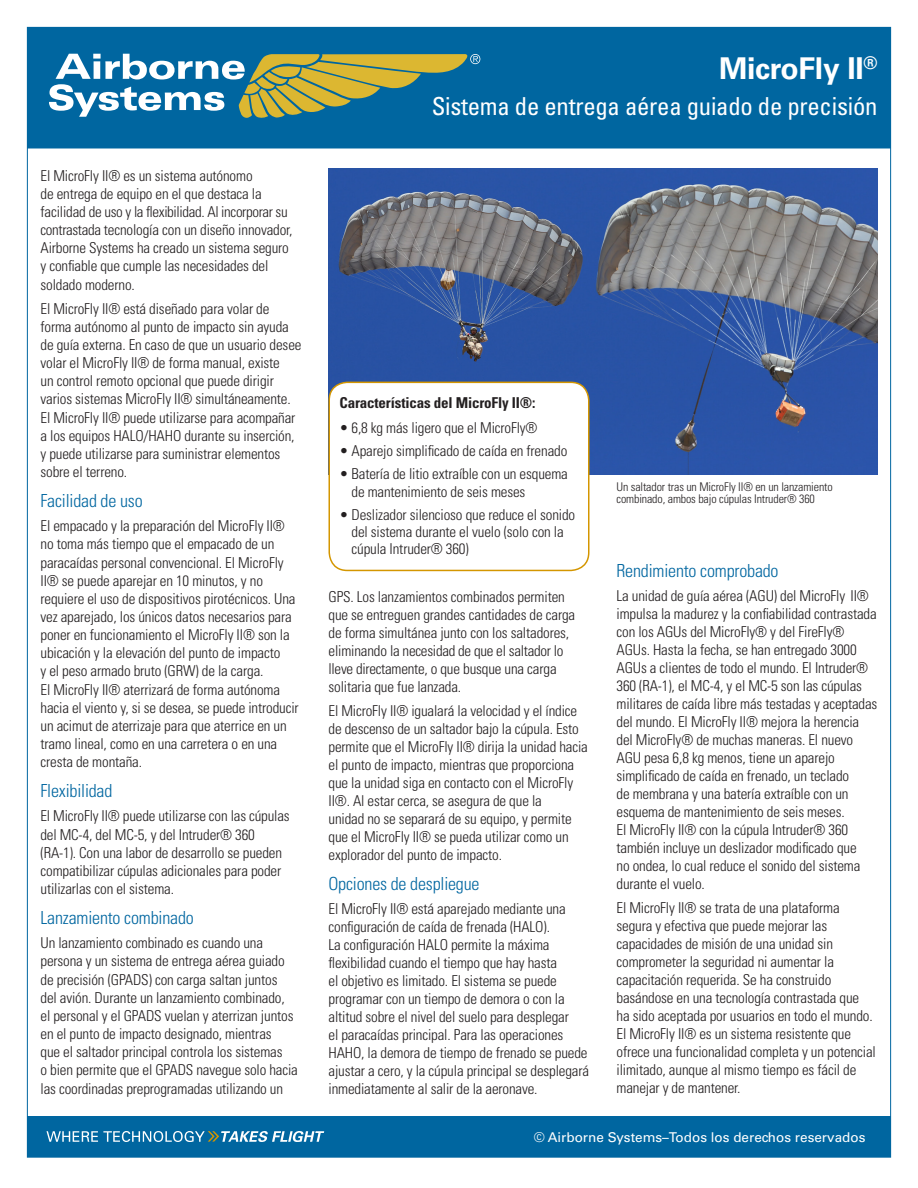
<style>
.page{position:relative;width:918px;height:1188px;background:#fff}
.page>*{position:absolute;margin:0;border:0;box-sizing:border-box;transform-origin:0 0}
.HEADLINE{font:700 30px "Univers";letter-spacing:-.01em;color:#fff}
._2ND_DECK_HEADLINE{font:condensed 24.75px "Univers";letter-spacing:-.01em;color:#fff}
.SUBHEAD_A{font:300 condensed 18px "Univers";letter-spacing:-.01em;color:#0066a0}
.BODY_TEXT{font:300 condensed 15px/18px "Univers";letter-spacing:-.01em;color:#231f20}
.SUBHEAD_B{font:700 condensed 15px "Univers";letter-spacing:-.01em;color:#231f20}
.t1{font:13.5px "Univers LT Std";color:#fff}
.FOOTNOTE_CAPTION{font:300 condensed 12px/12px "Univers";letter-spacing:-.01em;color:#231f20}
</style>
<div class="page">
<div style="left:27px;top:27px;width:864px;height:121px;background:#0066a0"></div>
<div style="left:27px;top:1117px;width:864px;height:40px;background:#0066a0"></div>
<svg style="left:49px;top:54px;width:431px;height:64px"></svg>
<svg style="left:46px;top:1131px;width:278px;height:11px"></svg>
<img style="left:329px;top:169px;width:549px;height:306px">
<div style="left:329px;top:382px;width:260px;height:188px;background:#fff;border-radius:18px"></div>
<div style="left:328px;top:382px;width:262px;height:189px;border:2px solid #d49600;border-radius:18px"></div>
<p class="BODY_TEXT" style="left:40px;top:166px;width:254px">El MicroFly II® es un sistema autónomo<br>de entrega de equipo en el que destaca la facilidad de uso y la flexibilidad. Al incorporar su contrastada tecnología con un diseño innovador, Airborne Systems ha creado un sistema seguro y confiable que cumple las necesidades del soldado moderno.</p>
<p class="BODY_TEXT" style="left:40px;top:299px;width:263px">El MicroFly II® está diseñado para volar de forma autónomo al punto de impacto sin ayuda de guía externa. En caso de que un usuario desee volar el MicroFly II® de forma manual, existe<br>un control remoto opcional que puede dirigir varios sistemas MicroFly II® simultáneamente.<br>El MicroFly II® puede utilizarse para acompañar a los equipos HALO/HAHO durante su inserción, y puede utilizarse para suministrar elementos sobre el terreno.</p>
<p class="SUBHEAD_A" style="left:40px;top:490px;width:104px">Facilidad de uso</p>
<p class="BODY_TEXT" style="left:40px;top:517px;width:260px">El empacado y la preparación del MicroFly II® no toma más tiempo que el empacado de un paracaídas personal convencional. El MicroFly II® se puede aparejar en 10 minutos, y no requiere el uso de dispositivos pirotécnicos. Una vez aparejado, los únicos datos necesarios para poner en funcionamiento el MicroFly II® son la ubicación y la elevación del punto de impacto<br>y el peso armado bruto (GRW) de la carga.<br>El MicroFly II® aterrizará de forma autónoma hacia el viento y, si se desea, se puede introducir un acimut de aterrizaje para que aterrice en un tramo lineal, como en una carretera o en una cresta de montaña.</p>
<p class="SUBHEAD_A" style="left:40px;top:780px;width:73px">Flexibilidad</p>
<p class="BODY_TEXT" style="left:40px;top:807px;width:251px">El MicroFly II® puede utilizarse con las cúpulas del MC-4, del MC-5, y del Intruder® 360 (RA-1). Con una labor de desarrollo se pueden compatibilizar cúpulas adicionales para poder utilizarlas con el sistema.</p>
<p class="SUBHEAD_A" style="left:40px;top:907px;width:155px">Lanzamiento combinado</p>
<p class="BODY_TEXT" style="left:40px;top:934px;width:259px">Un lanzamiento combinado es cuando una persona y un sistema de entrega aérea guiado de precisión (GPADS) con carga saltan juntos<br>del avión. Durante un lanzamiento combinado, el personal y el GPADS vuelan y aterrizan juntos en el punto de impacto designado, mientras<br>que el saltador principal controla los sistemas<br>o bien permite que el GPADS navegue solo hacia las coordinadas preprogramadas utilizando un</p>
<p class="HEADLINE" style="left:719px;top:51px;width:160px">MicroFly II<sup>®</sup></p>
<p class="_2ND_DECK_HEADLINE" style="left:432px;top:91px;width:447px">Sistema de entrega aérea guiado de precisión</p>
<p class="SUBHEAD_B" style="left:340px;top:394px;width:197px">Características del MicroFly II®:</p>
<p class="BODY_TEXT" style="left:340px;top:419px;width:200px">• 6,8 kg más ligero que el MicroFly®</p>
<p class="BODY_TEXT" style="left:340px;top:442px;width:229px">• Aparejo simplificado de caída en frenado</p>
<p class="BODY_TEXT" style="left:352px;top:466px;width:218px;line-height:17.2px;text-indent:-12px">• Batería de litio extraíble con un esquema de mantenimiento de seis meses</p>
<p class="BODY_TEXT" style="left:352px;top:506px;width:225px;line-height:17.2px;text-indent:-12px">• Deslizador silencioso que reduce el sonido del sistema durante el vuelo (solo con la cúpula Intruder® 360)</p>
<p class="BODY_TEXT" style="left:328px;top:587px;width:248px">GPS. Los lanzamientos combinados permiten que se entreguen grandes cantidades de carga de forma simultánea junto con los saltadores, eliminando la necesidad de que el saltador lo lleve directamente, o que busque una carga solitaria que fue lanzada.</p>
<p class="BODY_TEXT" style="left:328px;top:701px;width:261px">El MicroFly II® igualará la velocidad y el índice de descenso de un saltador bajo la cúpula. Esto permite que el MicroFly II® dirija la unidad hacia el punto de impacto, mientras que proporciona que la unidad siga en contacto con el MicroFly II®. Al estar cerca, se asegura de que la<br>unidad no se separará de su equipo, y permite que el MicroFly II® se pueda utilizar como un explorador del punto de impacto.</p>
<p class="SUBHEAD_A" style="left:328px;top:872px;width:153px">Opciones de despliegue</p>
<p class="BODY_TEXT" style="left:328px;top:899px;width:262px">El MicroFly II® está aparejado mediante una configuración de caída de frenada (HALO).<br>La configuración HALO permite la máxima flexibilidad cuando el tiempo que hay hasta<br>el objetivo es limitado. El sistema se puede programar con un tiempo de demora o con la altitud sobre el nivel del suelo para desplegar<br>el paracaídas principal. Para las operaciones HAHO, la demora de tiempo de frenado se puede ajustar a cero, y la cúpula principal se desplegará inmediatamente al salir de la aeronave.</p>
<p class="FOOTNOTE_CAPTION" style="left:616px;top:480px;width:218px">Un saltador tras un MicroFly II® en un lanzamiento combinado, ambos bajo cúpulas Intruder® 360</p>
<p class="SUBHEAD_A" style="left:616px;top:560px;width:164px">Rendimiento comprobado</p>
<p class="BODY_TEXT" style="left:616px;top:587px;width:262px">La unidad de guía aérea (AGU) del MicroFly II® impulsa la madurez y la confiabilidad contrastada con los AGUs del MicroFly® y del FireFly® AGUs. Hasta la fecha, se han entregado 3000<br>AGUs a clientes de todo el mundo. El Intruder® 360 (RA-1), el MC-4, y el MC-5 son las cúpulas militares de caída libre más testadas y aceptadas del mundo. El MicroFly II® mejora la herencia del MicroFly® de muchas maneras. El nuevo AGU pesa 6,8 kg menos, tiene un aparejo simplificado de caída en frenado, un teclado<br>de membrana y una batería extraíble con un esquema de mantenimiento de seis meses.<br>El MicroFly II® con la cúpula Intruder® 360 también incluye un deslizador modificado que<br>no ondea, lo cual reduce el sonido del sistema durante el vuelo.</p>
<p class="BODY_TEXT" style="left:616px;top:899px;width:261px">El MicroFly II® se trata de una plataforma segura y efectiva que puede mejorar las capacidades de misión de una unidad sin comprometer la seguridad ni aumentar la capacitación requerida. Se ha construido basándose en una tecnología contrastada que ha sido aceptada por usuarios en todo el mundo.<br>El MicroFly II® es un sistema resistente que ofrece una funcionalidad completa y un potencial ilimitado, aunque al mismo tiempo es fácil de manejar y de mantener.</p>
<p class="t1" style="left:534px;top:1129px;width:333px">© Airborne Systems–Todos los derechos reservados</p>
</div>
